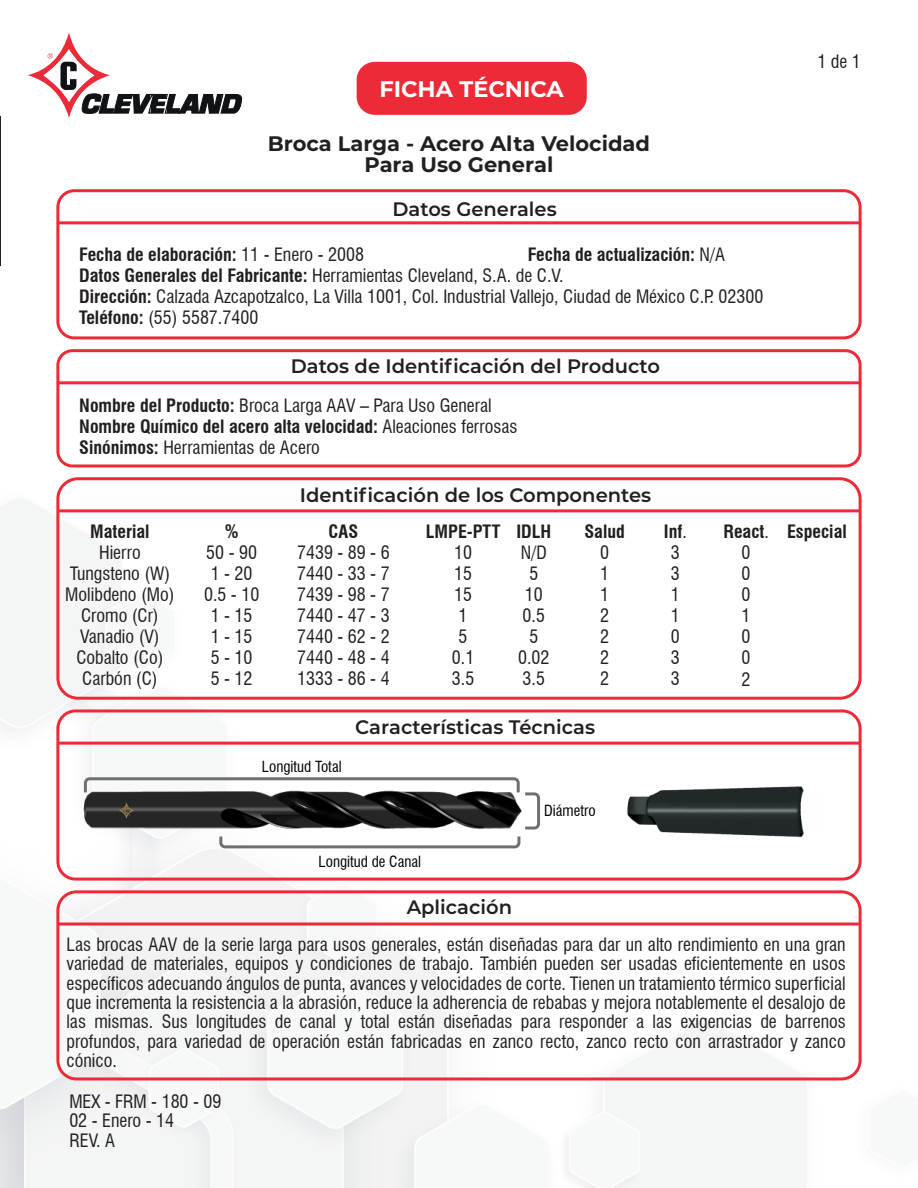
<style>
.page{position:relative;width:918px;height:1188px;background:#fff}
.page>*{position:absolute;margin:0;border:0;box-sizing:border-box;transform-origin:0 0}
.t1{font:700 22.5px "Montserrat";color:#fff}
.t2{font:700 21px/21px "Montserrat";color:#231f20;text-align:center}
.t3{font:600 19.5px "Montserrat";color:#231f20}
.t4{font:condensed 18px/21px "Swiss 721 BT";color:#231f20;text-align:center}
.t5{font:700 condensed 18px "Swiss 721 BT";color:#231f20}
.t6{font:condensed 15px "Swiss 721 BT";color:#000}
.s1{font-weight:400}
.s2{font-weight:700}
</style>
<div class="page">
<svg style="left:159px;top:859px;width:290px;height:231px"></svg>
<img style="left:159px;top:850px;width:85px;height:20px">
<img style="left:234px;top:925px;width:168px;height:263px">
<div style="left:234px;top:966px;width:110px;height:222px;background:#f4f5f5"></div>
<img style="left:234px;top:997px;width:16px;height:191px">
<img style="left:60px;top:850px;width:99px;height:27px">
<img style="left:385px;top:1090px;width:62px;height:98px">
<svg style="left:414px;top:1103px;width:38px;height:85px"></svg>
<div style="left:238px;top:962px;width:181px;height:198px;background:#f2f3f2"></div>
<svg style="left:267px;top:975px;width:136px;height:155px"></svg>
<img style="left:290px;top:872px;width:98px;height:107px">
<svg style="left:307px;top:883px;width:70px;height:80px"></svg>
<svg style="left:569px;top:1021px;width:240px;height:167px"></svg>
<div style="left:0;top:881px;width:234px;height:307px;background:#f4f5f5"></div>
<div style="left:357px;top:62px;width:230px;height:53px;background:#ed2b38;border-radius:18px"></div>
<svg style="left:28px;top:32px;width:214px;height:86px"></svg>
<div style="left:56px;top:189px;width:806px;height:150px;border:3px solid #ed2b38;border-radius:16px"></div>
<hr style="left:58px;top:221px;width:802px;height:3px;background:#ed2b38">
<div style="left:56px;top:349px;width:806px;height:118px;border:3px solid #ed2b38;border-radius:15px"></div>
<hr style="left:58px;top:381px;width:802px;height:3px;background:#ed2b38">
<div style="left:56px;top:477px;width:806px;height:223px;border:3px solid #ed2b38;border-radius:20px"></div>
<hr style="left:58px;top:509px;width:802px;height:3px;background:#ed2b38">
<div style="left:56px;top:709px;width:806px;height:172px;border:3px solid #ed2b38;border-radius:18px"></div>
<hr style="left:58px;top:742px;width:802px;height:3px;background:#ed2b38">
<div style="left:56px;top:890px;width:806px;height:190px;border:3px solid #ed2b38;border-radius:19px"></div>
<hr style="left:58px;top:922px;width:802px;height:3px;background:#ed2b38">
<svg style="left:0;top:496px;width:542px;height:354px"></svg>
<img style="left:74px;top:779px;width:456px;height:61px">
<img style="left:627px;top:786px;width:177px;height:52px">
<p class="t1" style="left:379px;top:72px;width:186px">FICHA TÉCNICA</p>
<p class="t2" style="left:268px;top:132px;width:384px">Broca Larga - Acero Alta Velocidad<br>Para Uso General</p>
<p class="t3" style="left:392px;top:195px;width:166px">Datos Generales</p>
<p class="t5" style="left:528px;top:244px;width:199px">Fecha de actualización: <span class="s1">N/A</span></p>
<p class="t4" style="left:79px;top:244px;width:686px;text-align:left"><span class="s2">Fecha de elaboración:</span> 11 - Enero - 2008<br><span class="s2">Datos Generales del Fabricante:</span> Herramientas Cleveland, S.A. de C.V.<br><span class="s2">Dirección:</span> Calzada Azcapotzalco, La Villa 1001, Col. Industrial Vallejo, Ciudad de México C.P. 02300<br><span class="s2">Teléfono:</span> (55) 5587.7400</p>
<p class="t3" style="left:291px;top:352px;width:371px">Datos de Identificación del Producto</p>
<p class="t4" style="left:79px;top:395px;width:440px;text-align:left"><span class="s2">Nombre del Producto:</span> Broca Larga AAV – Para Uso General<br><span class="s2">Nombre Químico del acero alta velocidad:</span> Aleaciones ferrosas<br><span class="s2">Sinónimos:</span> Herramientas de Acero</p>
<p class="t3" style="left:300px;top:481px;width:353px">Identificación de los Componentes</p>
<p class="t4" style="left:818px;top:51px;width:45px">1 de 1</p>
<p class="t5" style="left:90px;top:521px;width:61px">Material</p>
<p class="t4" style="left:65px;top:542px;width:111px">Hierro<br>Tungsteno (W)<br>Molibdeno (Mo)<br>Cromo (Cr)<br>Vanadio (V)<br>Cobalto (Co)<br>Carbón (C)</p>
<p class="t5" style="left:225px;top:521px;width:15px">%</p>
<p class="t4" style="left:204px;top:542px;width:57px">50 - 90<br>1 - 20<br>0.5 - 10<br>1 - 15<br>1 - 15<br>5 - 10<br>5 - 12</p>
<p class="t5" style="left:329px;top:521px;width:31px">CAS</p>
<p class="t4" style="left:297px;top:542px;width:94px;text-align:justify">7439 - 89 - 6<br>7440 - 33 - 7<br>7439 - 98 - 7<br>7440 - 47 - 3<br>7440 - 62 - 2<br>7440 - 48 - 4<br>1333 - 86 - 4</p>
<p class="t5" style="left:426px;top:521px;width:76px">LMPE-PTT</p>
<p class="t4" style="left:452px;top:542px;width:24px">10<br>15<br>15<br>1<br>5<br>0.1<br>3.5</p>
<p class="t5" style="left:516px;top:521px;width:36px">IDLH</p>
<p class="t4" style="left:518px;top:542px;width:33px">N/D<br>5<br>10<br>0.5<br>5<br>0.02<br>3.5</p>
<p class="t5" style="left:584px;top:521px;width:42px">Salud</p>
<p class="t4" style="left:600px;top:542px;width:10px;text-align:justify">0<br>1<br>1<br>2<br>2<br>2<br>2</p>
<p class="t3" style="left:355px;top:713px;width:241px">Características Técnicas</p>
<p class="t6" style="left:262px;top:758px;width:81px">Longitud Total</p>
<p class="t6" style="left:319px;top:852px;width:104px">Longitud de Canal</p>
<p class="t3" style="left:407px;top:893px;width:107px">Aplicación</p>
<p class="t6" style="left:544px;top:801px;width:53px">Diámetro</p>
<p class="t4" style="left:664px;top:521px;width:25px"><span class="s2">Inf</span>.<br>3<br>3<br>1<br>1<br>0<br>3<br>3</p>
<p class="t4" style="left:723px;top:521px;width:47px"><span class="s2">React</span>.<br>0<br>0<br>0<br>1<br>0<br>0<br>2</p>
<p class="t5" style="left:787px;top:521px;width:61px">Especial</p>
<p class="t4" style="left:66px;top:934px;width:781px;line-height:19.5px;text-align:justify">Las brocas AAV de la serie larga para usos generales, están diseñadas para dar un alto rendimiento en una gran variedad de materiales, equipos y condiciones de trabajo. También pueden ser usadas eficientemente en usos específicos adecuando ángulos de punta, avances y velocidades de corte. Tienen un tratamiento térmico superficial que incrementa la resistencia a la abrasión, reduce la adherencia de rebabas y mejora notablemente el desalojo de las mismas. Sus longitudes de canal y total están diseñadas para responder a las exigencias de barrenos profundos, para variedad de operación están fabricadas en zanco recto, zanco recto con arrastrador y zanco cónico.</p>
<p class="t4" style="left:69px;top:1092px;width:154px;line-height:19.5px;text-align:left">MEX - FRM - 180 - 09<br>02 - Enero - 14<br>REV. A</p>
</div>
